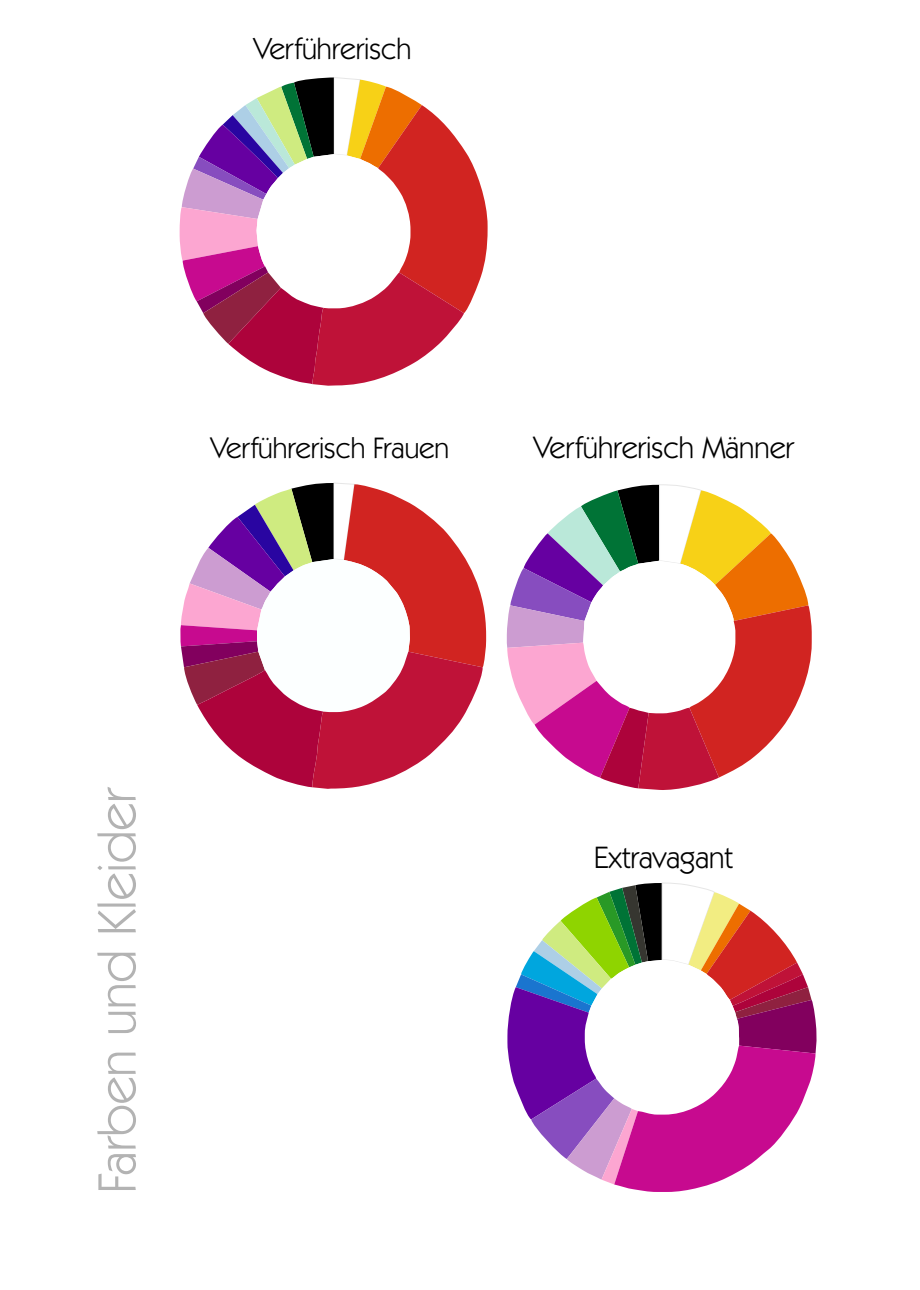
<style>
.page{position:relative;width:920px;height:1290px;background:#fff}
.page>*{position:absolute;margin:0;border:0;box-sizing:border-box;transform-origin:0 0}
.t1{font:54px "Kabel IT Cby BT";color:#b3b3b3}
.t2{font:31.05px "Kabel IT Cby BT";color:#000}
.t3{font:30.9px "Kabel IT Cby BT";color:#000}
.t4{font:30.3px "Kabel IT Cby BT";color:#000}
.t5{font:29.7px "Kabel IT Cby BT";color:#000}
</style>
<div class="page">
<svg style="left:507px;top:882px;width:309px;height:310px"></svg>
<svg style="left:180px;top:77px;width:308px;height:309px"></svg>
<svg style="left:180px;top:483px;width:306px;height:306px"></svg>
<svg style="left:507px;top:484px;width:305px;height:306px"></svg>
<p class="t4" style="left:253px;top:36px;width:159px">Verführerisch</p>
<p class="t5" style="left:211px;top:435px;width:240px">Verführerisch Frauen</p>
<p class="t3" style="left:533px;top:434px;width:262px">Verführerisch Männer</p>
<h1 class="t1" style="left:94px;top:1193px;width:408px;rotate:-90deg">Farben und Kleider</h1>
<p class="t2" style="left:594px;top:845px;width:140px">Extravagant</p>
</div>
